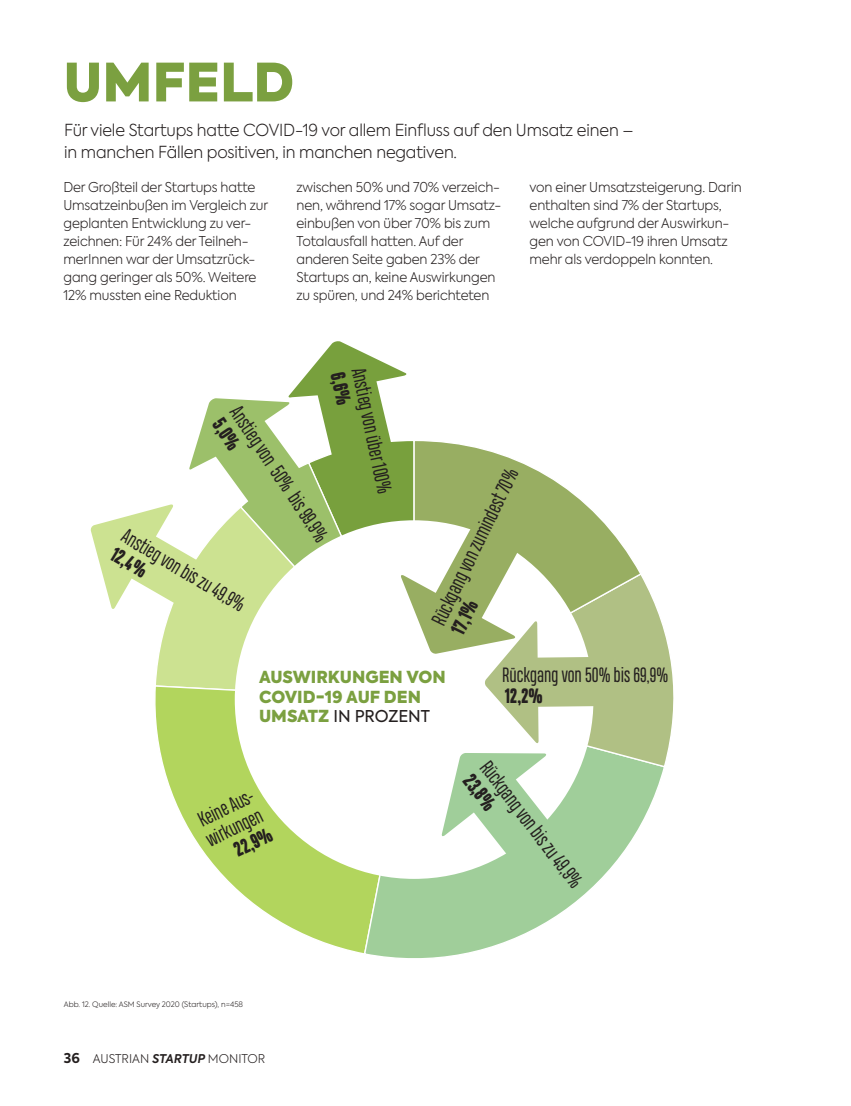
<style>
.page{position:relative;width:851px;height:1106px;background:#fff}
.page>*{position:absolute;margin:0;border:0;box-sizing:border-box;transform-origin:0 0}
.t1{font:900 52.5px "Axiforma";color:#7ba040}
.t2{font:19.5px/21.5px "Heading Compressed Pro";color:#241f1f}
.t3{font:800 19.5px "Heading Compressed Pro";color:#241f1f}
.t4{font:300 16.5px/22.5px "Axiforma";letter-spacing:-.01em;color:#241f1f}
.t5{font:900 16.5px/19.5px "Axiforma";color:#7ba040}
.t6{font:16.2px "Axiforma";color:#241f1f}
.t7{font:300 13.5px/18px "Axiforma";letter-spacing:-.01em;color:#241f1f}
.t8{font:300 12px "Axiforma";color:#241f1f}
.t9{font:300 7.5px "Axiforma";color:#241f1f}
.s1{font-weight:900;font-size:16.5px;color:#7ba040}
.s2{font-weight:700;font-size:13.5px}
.s3{font-weight:600;font-style:italic}
</style>
<div class="page">
<svg style="left:159px;top:744px;width:204px;height:209px"></svg>
<svg style="left:363px;top:768px;width:301px;height:190px"></svg>
<svg style="left:580px;top:578px;width:94px;height:190px"></svg>
<svg style="left:619px;top:542px;width:23px;height:159px;background:#b5c48d"></svg>
<div style="left:235px;top:520px;width:358px;height:359px;background:#fff;border-radius:50%"></div>
<svg style="left:441px;top:753px;width:123px;height:121px"></svg>
<svg style="left:90px;top:341px;width:529px;height:403px"></svg>
<h1 class="t1" style="left:63px;top:45px;width:232px">UMFELD</h1>
<p class="t4" style="left:64px;top:118px;width:571px">Für viele Startups hatte COVID-19 vor allem Einfluss auf den Umsatz einen – in manchen Fällen positiven, in manchen negativen.</p>
<p class="t7" style="left:63px;top:178px;width:206px">Der Großteil der Startups hatte<br>Umsatzeinbußen im Vergleich zur geplanten Entwicklung zu ver&shy;zeichnen: Für 24% der Teilneh&shy;merInnen war der Umsatzrück&shy;gang geringer als 50%. Weitere<br>12% mussten eine Reduktion</p>
<p class="t7" style="left:296px;top:178px;width:206px">zwischen 50% und 70% verzeich&shy;nen, während 17% sogar Umsatz&shy;einbußen von über 70% bis zum<br>Totalausfall hatten. Auf der anderen Seite gaben 23% der<br>Startups an, keine Auswirkungen zu spüren, und 24% berichteten</p>
<p class="t7" style="left:529px;top:178px;width:214px">von einer Umsatzsteigerung. Darin enthalten sind 7% der Startups, welche aufgrund der Auswirkun&shy;gen von COVID-19 ihren Umsatz mehr als verdoppeln konnten.</p>
<h2 class="t3" style="left:349px;top:370px;width:34px;rotate:78deg">6,6%</h2>
<h2 class="t2" style="left:367px;top:366px;width:129px;rotate:78deg">Anstieg von über 100%</h2>
<h2 class="t2" style="left:242px;top:403px;width:159px;rotate:56deg">Anstieg von 50% bis 99,9%</h2>
<h2 class="t3" style="left:227px;top:414px;width:34px;rotate:56deg">5,0%</h2>
<h2 class="t2" style="left:128px;top:527px;width:141px;rotate:31deg">Anstieg von bis zu 49,9%</h2>
<h2 class="t3" style="left:119px;top:542px;width:40px;rotate:31deg">12,4%</h2>
<h2 class="t2" style="left:429px;top:619px;width:173px;rotate:-64deg">Rückgang von zumindest 70%</h2>
<h2 class="t3" style="left:446px;top:627px;width:37px;rotate:-64deg">17,1%</h2>
<p class="t5" style="left:259px;top:668px;width:188px">AUSWIRKUNGEN VON<br>COVID-19 AUF DEN</p>
<p class="t6" style="left:259px;top:706px;width:172px"><span class="s1">UMSATZ</span> IN PROZENT</p>
<h2 class="t2" style="left:194px;top:813px;width:67px;rotate:-26deg">Keine Aus&shy;wirkungen</h2>
<h2 class="t3" style="left:230px;top:840px;width:41px;rotate:-26deg">22,9%</h2>
<h2 class="t2" style="left:502px;top:666px;width:168px">Rückgang von 50% bis 69,9%</h2>
<h2 class="t3" style="left:505px;top:684px;width:39px">12,2%</h2>
<h2 class="t2" style="left:492px;top:757px;width:155px;rotate:53deg">Rückgang von bis zu 49,9%</h2>
<h2 class="t3" style="left:477px;top:769px;width:42px;rotate:53deg">23,8%</h2>
<p class="t9" style="left:64px;top:999px;width:181px">Abb. 12. Quelle: ASM Survey 2020 (Startups), n=458</p>
<p class="t8" style="left:64px;top:1050px;width:203px"><span class="s2">36</span> AUSTRIAN <span class="s3">STARTUP</span> MONITOR</p>
</div>
